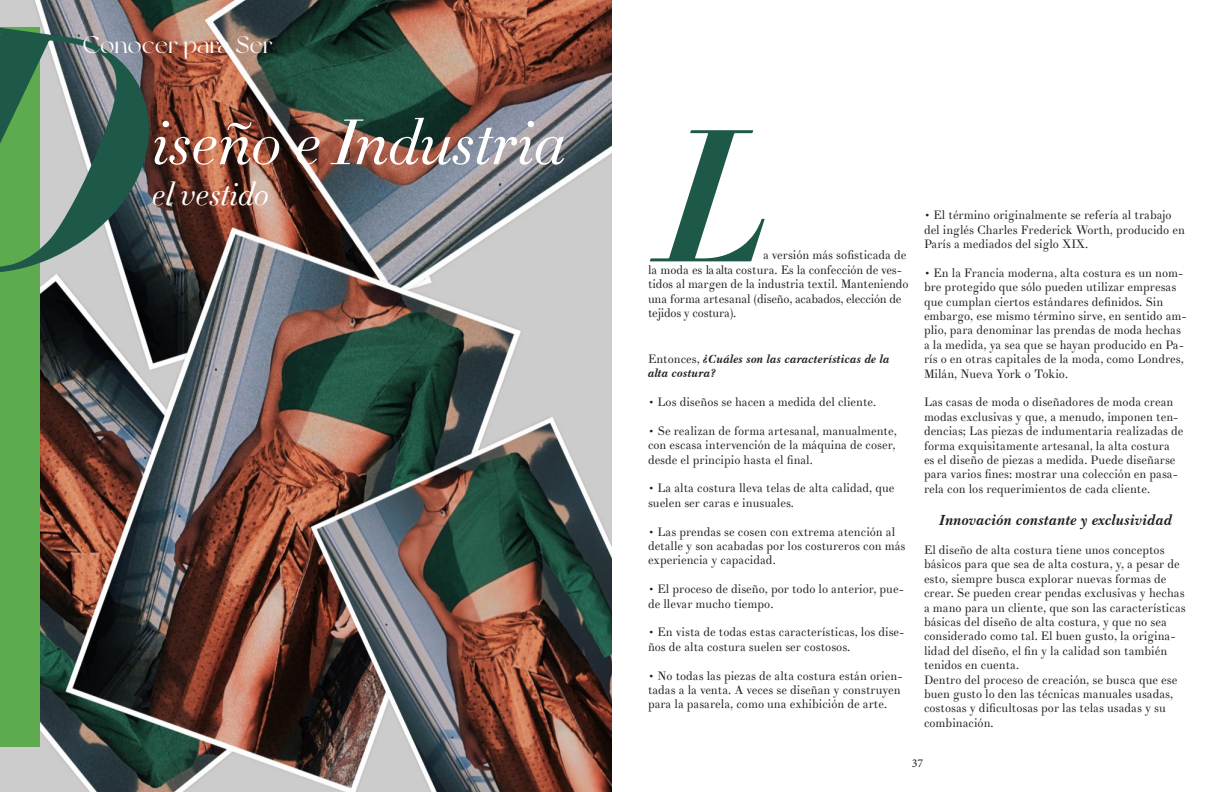
<style>
.page{position:relative;width:1224px;height:792px;background:#fff}
.page>*{position:absolute;margin:0;border:0;box-sizing:border-box;transform-origin:0 0}
.t1{font:185px "Didot HTF B16 Bold Ital";color:#1d5848}
.t2{font:63px "Didot HTF L11 Light Ital";color:#fff}
.t3{font:32px "Didot HTF L11 Light Ital";color:#fff}
.t4{font:24px "New York";color:#fff}
.t5{font:italic 700 15px "Baskerville BT";color:#231f20}
.t6{font:12px/14.4px "Theano Didot";color:#231f20}
.t7{font:italic 700 12px/14.4px "Baskerville BT";color:#231f20}
.t8{font:12px "Minion Pro";color:#231f20}
.s1{font-family:"Theano Didot";font-weight:400;font-style:normal}
</style>
<div class="page">
<img style="left:0;top:0;width:612px;height:792px">
<div style="left:0;top:27px;width:39px;height:720px;background:#5eaa4f"></div>
<svg style="left:0;top:13px;width:161px;height:281px"></svg>
<h3 class="t4" style="left:82px;top:31px;width:192px">Conocer para Ser</h3>
<p class="t2" style="left:152px;top:103px;width:415px">iseño e Industria</p>
<p class="t3" style="left:152px;top:174px;width:119px">el vestido</p>
<p class="t1" style="left:660px;top:81px;width:112px">L</p>
<p class="t6" style="left:648px;top:248px;width:262px;text-indent:115px">a versión más sofisticada de la moda es la alta costura. Es la confección de ves&shy;tidos al margen de la industria textil. Manteniendo una forma artesanal (diseño, acabados, elección de tejidos y costura).</p>
<p class="t7" style="left:648px;top:352px;width:243px"><span class="s1">Entonces,</span> ¿Cuáles son las características de la alta costura?</p>
<p class="t6" style="left:648px;top:395px;width:230px">• Los diseños se hacen a medida del cliente.</p>
<p class="t6" style="left:648px;top:424px;width:250px;text-align:justify">• Se realizan de forma artesanal, manualmente, con escasa intervención de la máquina de coser, desde el principio hasta el final.</p>
<p class="t6" style="left:648px;top:481px;width:248px">• La alta costura lleva telas de alta calidad, que suelen ser caras e inusuales.</p>
<p class="t6" style="left:648px;top:524px;width:259px">• Las prendas se cosen con extrema atención al detalle y son acabadas por los costureros con más experiencia y capacidad.</p>
<p class="t6" style="left:648px;top:582px;width:257px">• El proceso de diseño, por todo lo anterior, pue&shy;de llevar mucho tiempo.</p>
<p class="t6" style="left:648px;top:625px;width:258px">• En vista de todas estas características, los dise&shy;ños de alta costura suelen ser costosos.</p>
<p class="t6" style="left:648px;top:668px;width:256px">• No todas las piezas de alta costura están orien&shy;tadas a la venta. A veces se diseñan y construyen para la pasarela, como una exhibición de arte.</p>
<p class="t6" style="left:924px;top:208px;width:263px">• El término originalmente se refería al trabajo del inglés Charles Frederick Worth, producido en<br>París a mediados del siglo XIX.</p>
<p class="t6" style="left:924px;top:266px;width:264px">• En la Francia moderna, alta costura es un nom&shy;bre protegido que sólo pueden utilizar empresas que cumplan ciertos estándares definidos. Sin embargo, ese mismo término sirve, en sentido am&shy;plio, para denominar las prendas de moda hechas a la medida, ya sea que se hayan producido en Pa&shy;rís o en otras capitales de la moda, como Londres, Milán, Nueva York o Tokio.</p>
<p class="t6" style="left:924px;top:395px;width:261px">Las casas de moda o diseñadores de moda crean modas exclusivas y que, a menudo, imponen ten&shy;dencias; Las piezas de indumentaria realizadas de forma exquisitamente artesanal, la alta costura<br>es el diseño de piezas a medida. Puede diseñarse para varios fines: mostrar una colección en pasa&shy;rela con los requerimientos de cada cliente.</p>
<p class="t5" style="left:940px;top:511px;width:234px">Innovación constante y exclusividad</p>
<p class="t6" style="left:924px;top:543px;width:263px">El diseño de alta costura tiene unos conceptos básicos para que sea de alta costura, y, a pesar de esto, siempre busca explorar nuevas formas de crear. Se pueden crear pendas exclusivas y hechas a mano para un cliente, que son las características básicas del diseño de alta costura, y que no sea considerado como tal. El buen gusto, la origina&shy;lidad del diseño, el fin y la calidad son también tenidos en cuenta.</p>
<p class="t6" style="left:924px;top:673px;width:255px">Dentro del proceso de creación, se busca que ese buen gusto lo den las técnicas manuales usadas, costosas y dificultosas por las telas usadas y su combinación.</p>
<p class="t8" style="left:912px;top:755px;width:13px">37</p>
</div>
